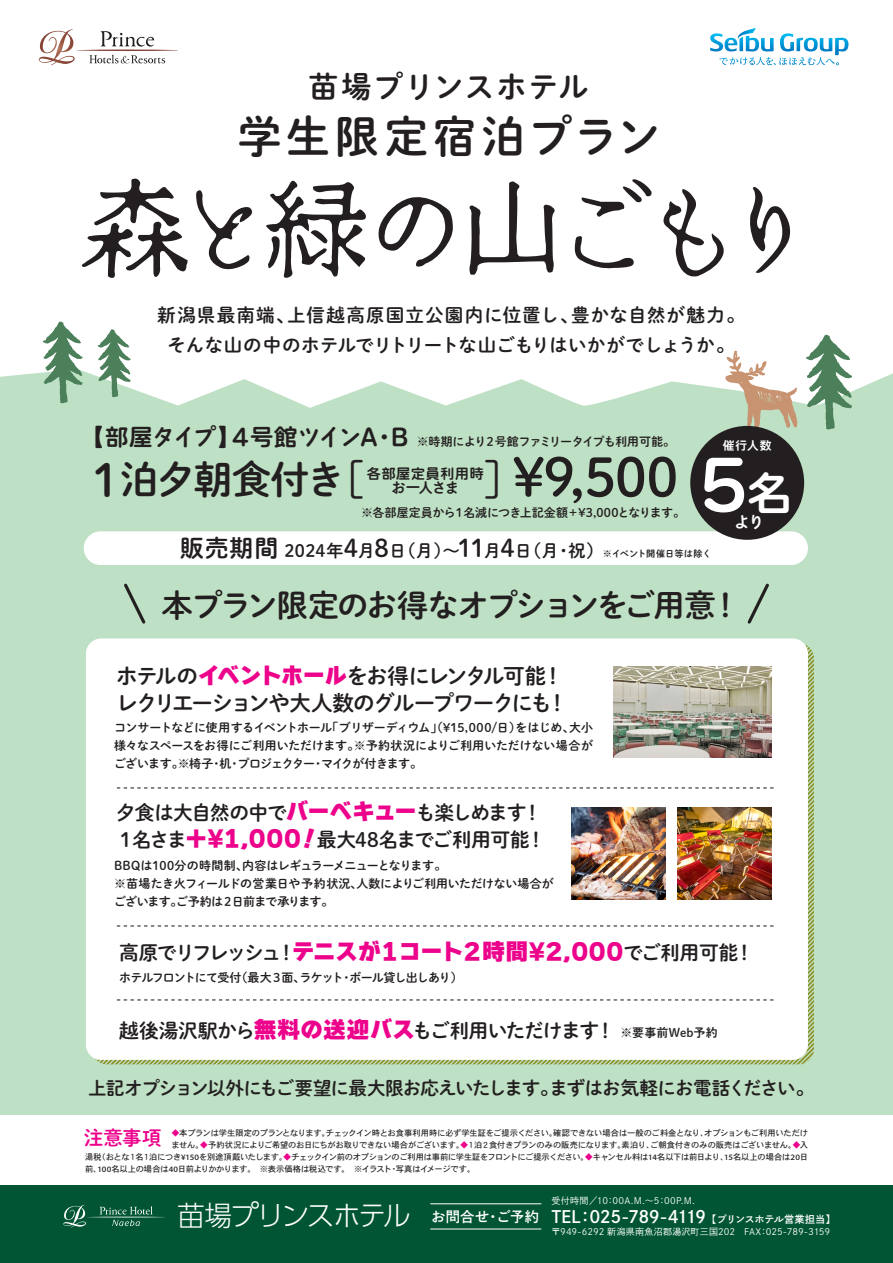
<style>
.page{position:relative;width:893px;height:1263px;background:#fff}
.page>*{position:absolute;margin:0;border:0;box-sizing:border-box;transform-origin:0 0}
.t1{font:111px "New Tegomin";letter-spacing:-.185em;color:#231f20}
.t2{font:70.5px "Bokutoh Rera 5";color:#fff}
.t3{font:52.8px "DNP Shuei M Go Std B";color:#231f20}
.t4{font:44.25px "DNP Shuei M Go Std B";letter-spacing:.09em;color:#231f20}
.t5{font:38.85px "DNP Shuei M Go Std B";letter-spacing:-.05em;color:#231f20}
.t6{font:31.35px "DNP Shuei M Go Std B";letter-spacing:-.07em;color:#231f20}
.t7{font:30.3px "DNP Shuei M Go Std B";letter-spacing:.04em;color:#231f20}
.t8{font:300 27.75px "UD Shin Go Pr 6 N";letter-spacing:-.065em;color:#fff}
.t9{font:21.6px/27px "DNP Shuei M Go Std B";letter-spacing:-.085em;color:#231f20}
.t10{font:19.8px/27px "DNP Shuei M Go Std B";letter-spacing:-.065em;color:#231f20}
.t11{font:19.8px "DNP Shuei M Go Std B";letter-spacing:-.1em;color:#231f20}
.t12{font:19.5px "DNP Shuei M Go Std B";color:#ed028c}
.t13{font:18.6px/30.9px "DNP Shuei M Go Std B";letter-spacing:.035em;color:#231f20;text-align:center}
.t14{font:18.45px "DNP Shuei M Go Std B";letter-spacing:-.05em;color:#231f20}
.t15{font:16.95px "DNP Shuei M Go Std B";letter-spacing:.025em;color:#231f20}
.t16{font:16.95px "DNP Shuei Go Gin Std B";letter-spacing:-.035em;color:#fff}
.t17{font:16.05px "Bokutoh Rera 5";color:#fff}
.t18{font:14.55px "Bokutoh Rera 5";letter-spacing:.01em;color:#231f20}
.t19{font:14.25px "DNP Shuei Go Gin Std B";letter-spacing:.02em;color:#fff}
.t20{font:12.15px "Bokutoh Rera 5";color:#fff}
.t21{font:12px/18px "DNP Shuei M Go Std B";letter-spacing:-.045em;color:#231f20}
.t22{font:12px "DNP Shuei M Go Std B";letter-spacing:-.075em;color:#231f20}
.t23{font:9px "DNP Shuei Go Gin Std L";letter-spacing:.01em;color:#fff}
.t24{font:9px "DNP Shuei Go Gin Std L";letter-spacing:.04em;color:#fff}
.t25{font:8.25px "Heisei Kaku Go Std W5";letter-spacing:-.03em;color:#231f20}
.s1{font-family:"Bokutoh Rera 5";font-size:24px}
.s2{font-family:"DNP Shuei M Go Std L";font-size:41.25px}
.s3{font-size:45px}
.s4{font-size:46.95px}
.s5{font-size:24px}
.s6{font-size:24.3px}
.s7{font-size:9.15px}
.s8{font-family:"Wanpaku Ruika 08";font-size:22.95px;color:#ed028c}
.s9{font-size:12px}
.s10{color:#ed028c}
.s11{font-size:10.2px}
</style>
<div class="page">
<svg style="left:0;top:357px;width:893px;height:78px;fill:#bee0c4"></svg>
<div style="left:0;top:435px;width:893px;height:750px;background:#bee0c4"></div>
<div style="left:86px;top:638px;width:722px;height:422px;background:#fff;border-radius:15px"></div>
<div style="left:0;top:1184px;width:893px;height:79px;background:#015533"></div>
<div style="left:0;top:1115px;width:893px;height:70px;background:#fff"></div>
<div style="left:84px;top:531px;width:724px;height:34px;background:#fff;border-radius:17px"></div>
<svg style="left:63px;top:1205px;width:102px;height:22px"></svg>
<hr style="left:430px;top:1203px;width:111px;height:1px;background:#fff">
<hr style="left:430px;top:1229px;width:111px;height:1px;background:#fff">
<svg style="left:38px;top:29px;width:140px;height:36px"></svg>
<img style="left:613px;top:666px;width:159px;height:91px">
<img style="left:677px;top:807px;width:95px;height:92px">
<img style="left:571px;top:807px;width:95px;height:92px">
<svg style="left:124px;top:583px;width:22px;height:41px"></svg>
<svg style="left:747px;top:583px;width:22px;height:41px"></svg>
<svg style="left:117px;top:999px;width:657px;height:1px"></svg>
<svg style="left:117px;top:787px;width:657px;height:1px"></svg>
<svg style="left:117px;top:925px;width:657px;height:1px"></svg>
<svg style="left:710px;top:28px;width:138px;height:37px"></svg>
<svg style="left:43px;top:322px;width:40px;height:81px"></svg>
<svg style="left:98px;top:329px;width:33px;height:68px"></svg>
<svg style="left:806px;top:335px;width:46px;height:94px"></svg>
<svg style="left:725px;top:351px;width:72px;height:80px"></svg>
<div style="left:690px;top:426px;width:114px;height:114px;background:#231f20;border-radius:50%"></div>
<h3 class="t7" style="left:308px;top:64px;width:282px">苗場プリンスホテル</h3>
<h3 class="t4" style="left:238px;top:103px;width:425px">学生限定宿泊プラン</h3>
<h1 class="t1" style="left:79px;top:165px;width:748px">森と緑の山ごもり</h1>
<h3 class="t13" style="left:157px;top:298px;width:589px">新潟県最南端、上信越高原国立公園内に位置し、豊かな自然が魅力。そんな山の中のホテルでリトリートな山ごもりはいかがでしょうか。</h3>
<h3 class="t21" style="left:81px;top:432px;width:596px"><span class="s1">【部屋タイプ】４号館ツインA・B</span> ※時期により２号館ファミリータイプも利用可能。</h3>
<h3 class="t3" style="left:483px;top:438px;width:196px"><span class="s2">］</span>¥9,500</h3>
<h3 class="t5" style="left:84px;top:451px;width:282px"><span class="s3">１</span>泊夕朝食付き<span class="s2">[</span></h3>
<h3 class="t18" style="left:367px;top:466px;width:119px">各部屋定員利用時</h3>
<h3 class="t18" style="left:391px;top:480px;width:70px">お一人さま</h3>
<h3 class="t21" style="left:361px;top:503px;width:325px">※各部屋定員から１名減につき上記金額＋¥3,000となります。</h3>
<h3 class="t20" style="left:723px;top:439px;width:50px">催行人数</h3>
<h2 class="t2" style="left:697px;top:449px;width:97px">5<span class="s4">名</span></h2>
<h3 class="t17" style="left:734px;top:514px;width:32px">より</h3>
<h3 class="t15" style="left:180px;top:538px;width:533px"><span class="s5">販売期間</span> 2024年<span class="s6">4</span>月<span class="s6">8</span>日（月）～<span class="s6">11</span>月<span class="s6">4</span>日（月・祝）<span class="s7">※イベント開催日等は除く</span></h3>
<h3 class="t6" style="left:162px;top:582px;width:581px">本プラン限定のお得なオプションをご用意！</h3>
<h3 class="t9" style="left:116px;top:662px;width:454px">ホテルの<span class="s8">イベントホール</span>をお得にレンタル可能！レクリエーションや大人数のグループワークにも！</h3>
<h3 class="t21" style="left:114px;top:718px;width:480px;text-align:justify">コンサートなどに使用するイベントホール「ブリザーディウム」（¥15,000/日）をはじめ、大小様々なスペースをお得にご利用いただけます。※予約状況によりご利用いただけない場合がございます。※椅子・机・プロジェクター・マイクが付きます。</h3>
<h3 class="t10" style="left:116px;top:799px;width:431px">夕食は大自然の中で<span class="s8">バーベキュー</span>も楽しめます！<br>１名さま<span class="s8">＋\1,000！</span>最大48名までご利用可能！</h3>
<h3 class="t21" style="left:114px;top:856px;width:441px">BBQは100分の時間制、内容はレギュラーメニューとなります。<br>※苗場たき火フィールドの営業日や予約状況、人数によりご利用いただけない場合がございます。ご予約は２日前まで承ります。</h3>
<h3 class="t11" style="left:119px;top:938px;width:637px">高原でリフレッシュ！<span class="s8">テニスが１コート２時間\2,000</span>でご利用可能！</h3>
<h3 class="t22" style="left:119px;top:968px;width:345px">ホテルフロントにて受付（最大３面、ラケット・ボール貸し出しあり）</h3>
<h3 class="t10" style="left:119px;top:1017px;width:600px">越後湯沢駅から<span class="s8">無料の送迎バス</span>もご利用いただけます！ <span class="s9">※要事前Web予約</span></h3>
<h3 class="t14" style="left:88px;top:1074px;width:728px">上記オプション以外にもご要望に最大限お応えいたします。まずはお気軽にお電話ください。</h3>
<h3 class="t12" style="left:84px;top:1123px;width:79px">注意事項</h3>
<p class="t25" style="left:171px;top:1128px;width:638px"><span class="s10">◆</span>本プランは学生限定のプランとなります。チェックイン時とお食事利用時に必ず学生証をご提示ください。確認できない場合は一般のご料金となり、オプションもご利用いただけ</p>
<p class="t25" style="left:171px;top:1140px;width:638px">ません。<span class="s10">◆</span>予約状況によりご希望のお日にちがお取りできない場合がございます。<span class="s10">◆</span>１泊２食付きプランのみの販売になります。素泊り、ご朝食付きのみの販売はございません。<span class="s10">◆</span>入</p>
<p class="t25" style="left:85px;top:1152px;width:724px">湯税（おとな１名１泊につき¥150を別途頂戴いたします。<span class="s10">◆</span>チェックイン前のオプションのご利用は事前に学生証をフロントにご提示ください。<span class="s10">◆</span>キャンセル料は14名以下は前日より、15名以上の場合は20日</p>
<p class="t25" style="left:85px;top:1164px;width:392px">前、100名以上の場合は40日前よりかかります。　※表示価格は税込です。　※イラスト・写真はイメージです。</p>
<p class="t24" style="left:551px;top:1194px;width:145px">受付時間／10：00A.M.～5：00P.M.</p>
<h3 class="t8" style="left:177px;top:1193px;width:235px">苗場プリンスホテル</h3>
<h3 class="t16" style="left:551px;top:1204px;width:286px">TEL：025-789-4119 <span class="s11">【プリンスホテル営業担当】</span></h3>
<p class="t23" style="left:551px;top:1225px;width:280px">〒949-6292 新潟県南魚沼郡湯沢町三国202　FAX：025-789-3159</p>
<h3 class="t19" style="left:431px;top:1206px;width:109px">お問合せ・ご予約</h3>
</div>
